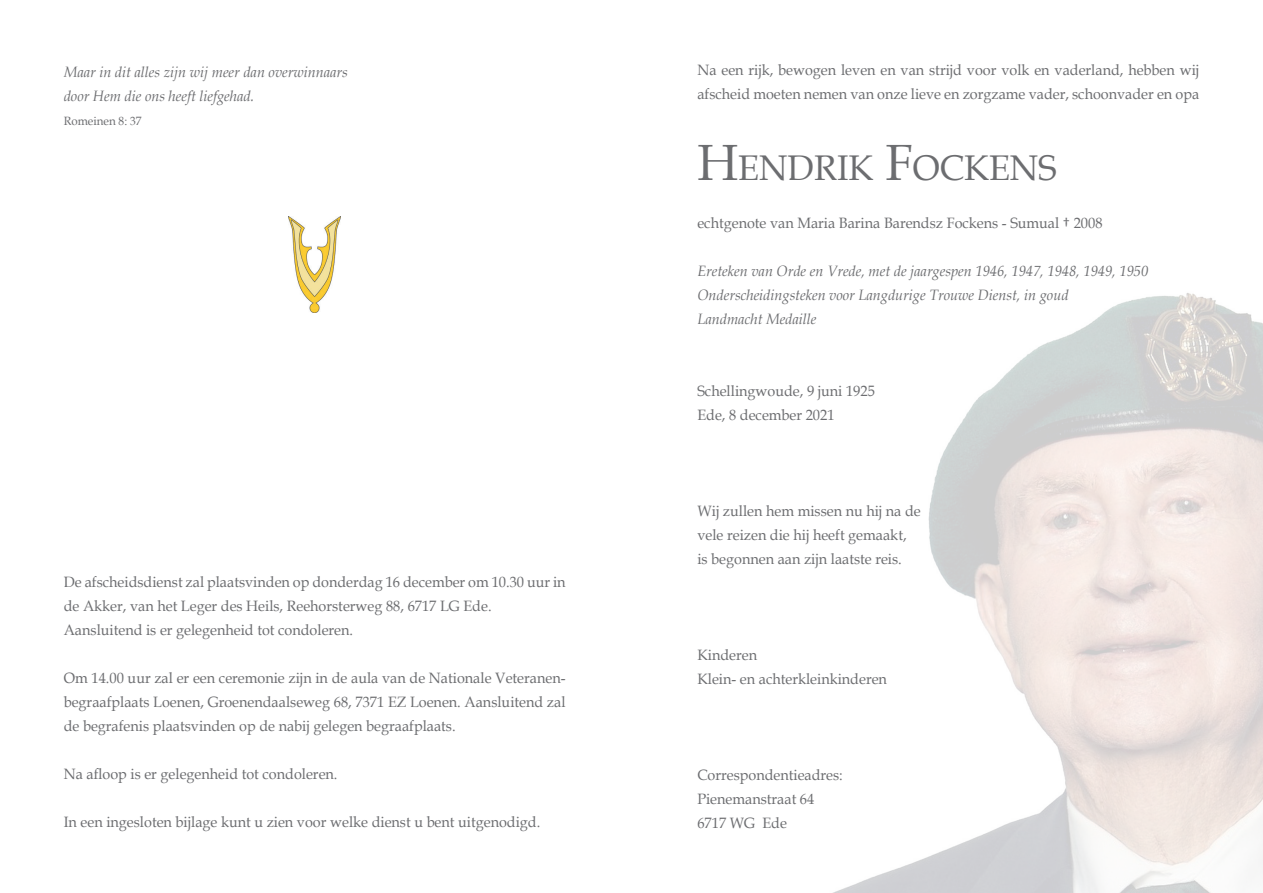
<style>
.page{position:relative;width:1263px;height:893px;background:#fff}
.page>*{position:absolute;margin:0;border:0;box-sizing:border-box;transform-origin:0 0}
.t1{font:35.7px "Book Antiqua";color:#6c6d70;scale:.96 1}
.t2{font:15px/24px "Book Antiqua";color:#6c6d70;scale:.96 1}
.t3{font:italic 15px/24px "Book Antiqua";color:#6c6d70;scale:.96 1}
.t4{font:12px "Book Antiqua";color:#6c6d70;scale:.96 1}
.s1{font-size:51px}
.s2{font-family:"Calibri"}
</style>
<div class="page">
<img style="left:833px;top:293px;width:430px;height:600px">
<img style="left:289px;top:217px;width:51px;height:96px">
<p class="t3" style="left:64px;top:59px;width:297px">Maar in dit alles zijn wij meer dan overwinnaars door Hem die ons heeft liefgehad.</p>
<p class="t4" style="left:64px;top:112px;width:83px">Romeinen 8: 37</p>
<p class="t2" style="left:64px;top:569px;width:524px">De afscheidsdienst zal plaatsvinden op donderdag 16 december om 10.30 uur in de Akker, van het Leger des Heils, Reehorsterweg 88, 6717 LG Ede.<br>Aansluitend is er gelegenheid tot condoleren.</p>
<p class="t2" style="left:64px;top:665px;width:524px;text-align:justify">Om 14.00 uur zal er een ceremonie zijn in de aula van de Nationale Veteranen&shy;begraafplaats Loenen, Groenendaalseweg 68, 7371 EZ Loenen. Aansluitend zal de begrafenis plaatsvinden op de nabij gelegen begraafplaats.</p>
<p class="t2" style="left:64px;top:761px;width:287px">Na afloop is er gelegenheid tot condoleren.</p>
<p class="t2" style="left:64px;top:809px;width:498px">In een ingesloten bijlage kunt u zien voor welke dienst u bent uitgenodigd.</p>
<p class="t2" style="left:697px;top:58px;width:524px">Na een rijk, bewogen leven en van strijd voor volk en vaderland, hebben wij afscheid moeten nemen van onze lieve en zorgzame vader, schoonvader en opa</p>
<h1 class="t1" style="left:697px;top:143px;width:375px"><span class="s1">H</span>ENDRIK <span class="s1">F</span>OCKENS</h1>
<p class="t2" style="left:697px;top:211px;width:423px">echtgenote van Maria Barina Barendsz Fockens - Sumual <span class="s2">†</span> 2008</p>
<p class="t3" style="left:697px;top:259px;width:471px">Ereteken van Orde en Vrede, met de jaargespen 1946, 1947, 1948, 1949, 1950<br>Onderscheidingsteken voor Langdurige Trouwe Dienst, in goud<br>Landmacht Medaille</p>
<p class="t2" style="left:697px;top:379px;width:186px">Schellingwoude, 9 juni 1925<br>Ede, 8 december 2021</p>
<p class="t2" style="left:697px;top:499px;width:234px">Wij zullen hem missen nu hij na de vele reizen die hij heeft gemaakt,<br>is begonnen aan zijn laatste reis.</p>
<p class="t2" style="left:697px;top:643px;width:199px">Kinderen<br>Klein- en achterkleinkinderen</p>
<p class="t2" style="left:697px;top:763px;width:153px">Correspondentieadres:<br>Pienemanstraat 64<br>6717 WG Ede</p>
</div>
